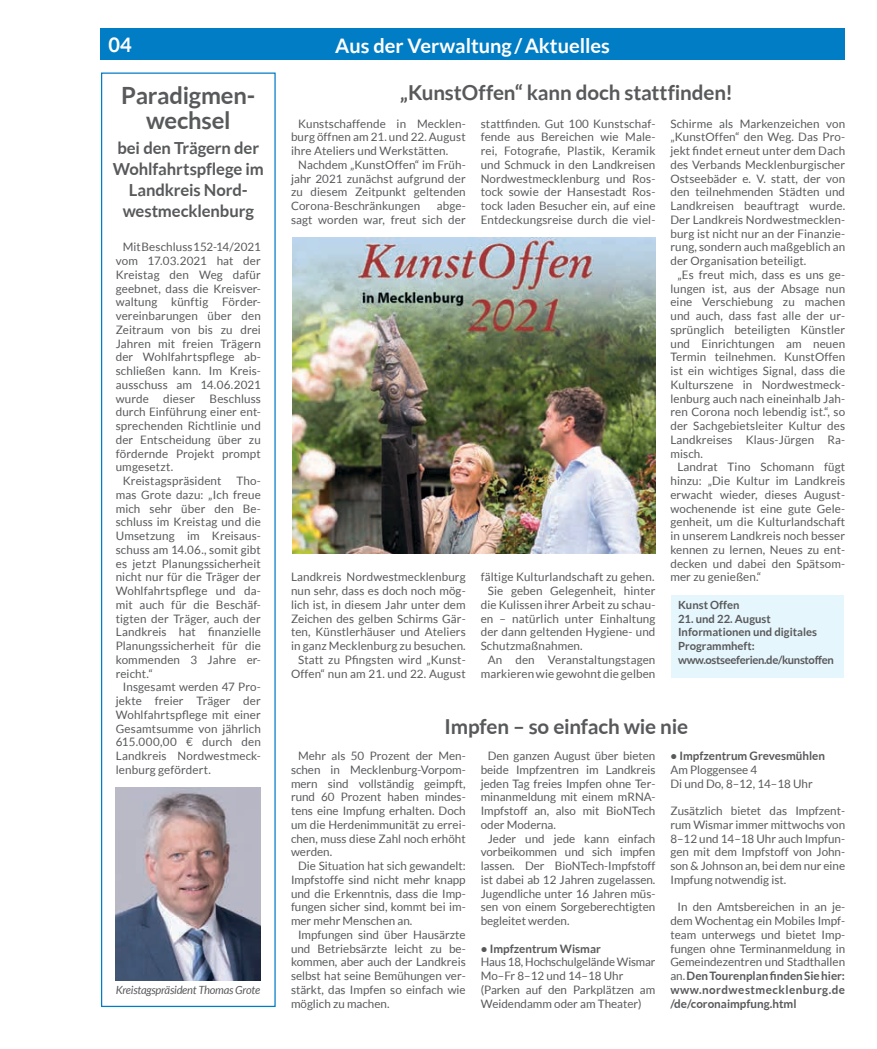
<style>
.page{position:relative;width:877px;height:1049px;background:#fff}
.page>*{position:absolute;margin:0;border:0;box-sizing:border-box;transform-origin:0 0}
.t1{font:700 23.75px/25px "Lato";letter-spacing:-.01em;color:#58595b;text-align:center}
.t2{font:700 20.62px "Lato";letter-spacing:-.005em;color:#58595b}
.t3{font:700 20px "Lato";color:#fff}
.t4{font:700 16.62px/21.2px "Lato";letter-spacing:-.005em;color:#58595b;text-align:center}
.t5{font:11.62px/13.8px "Lato";letter-spacing:.01em;color:#58595b;text-align:justify}
.t6{font:700 11.62px "Lato";color:#58595b}
.t7{font:700 11.25px/13.8px "Lato";color:#58595b}
.t8{font:italic 11.25px "Lato";letter-spacing:-.02em;color:#58595b}
.s1{font-weight:700}
</style>
<div class="page">
<div style="left:100px;top:28px;width:745px;height:32px;background:#007dc5"></div>
<div style="left:101px;top:72px;width:175px;height:935px;border:1px solid #007dc5"></div>
<img style="left:292px;top:238px;width:363px;height:316px">
<div style="left:671px;top:595px;width:172px;height:83px;background:#e6f6fd"></div>
<img style="left:116px;top:788px;width:145px;height:192px">
<h3 class="t3" style="left:109px;top:34px;width:25px">04</h3>
<h3 class="t3" style="left:335px;top:34px;width:276px">Aus der Verwaltung/Aktuelles</h3>
<h1 class="t1" style="left:121px;top:82px;width:136px">Paradigmen&shy;wechsel</h1>
<h3 class="t4" style="left:113px;top:137px;width:152px">bei den Trägern der<br>Wohlfahrtspflege im<br>Landkreis Nord&shy;westmecklenburg</h3>
<p class="t5" style="left:123px;top:240px;width:140px">Mit Beschluss 152-14/2021</p>
<p class="t5" style="left:116px;top:254px;width:147px">vom 17.03.2021 hat der</p>
<p class="t5" style="left:116px;top:268px;width:147px">Kreistag den Weg dafür</p>
<p class="t5" style="left:116px;top:281px;width:147px">geebnet, dass die Kreisver-</p>
<p class="t5" style="left:116px;top:295px;width:147px">waltung künftig Förder-</p>
<p class="t5" style="left:116px;top:309px;width:147px">vereinbarungen über den</p>
<p class="t5" style="left:116px;top:323px;width:147px">Zeitraum von bis zu drei</p>
<p class="t5" style="left:116px;top:336px;width:147px">Jahren mit freien Trägern</p>
<p class="t5" style="left:116px;top:350px;width:147px">der Wohlfahrtspflege ab-</p>
<p class="t5" style="left:116px;top:364px;width:147px">schließen kann. Im Kreis-</p>
<p class="t5" style="left:116px;top:378px;width:147px">ausschuss am 14.06.2021</p>
<p class="t5" style="left:116px;top:391px;width:147px">wurde dieser Beschluss</p>
<p class="t5" style="left:116px;top:405px;width:147px">durch Einführung einer ent-</p>
<p class="t5" style="left:116px;top:419px;width:147px">sprechenden Richtlinie und</p>
<p class="t5" style="left:116px;top:433px;width:147px">der Entscheidung über zu</p>
<p class="t5" style="left:116px;top:446px;width:147px">fördernde Projekt prompt</p>
<p class="t5" style="left:116px;top:460px;width:59px">umgesetzt.</p>
<p class="t5" style="left:123px;top:474px;width:100px">Kreistagspräsident</p>
<p class="t5" style="left:116px;top:474px;width:147px;text-indent:121px">Tho&shy;mas Grote dazu: „Ich freue mich sehr über den Be&shy;schluss im Kreistag und die Umsetzung im Kreisaus&shy;schuss am 14.06., somit gibt es jetzt Planungssicherheit nicht nur für die Träger der Wohlfahrtspflege und da&shy;mit auch für die Beschäf&shy;tigten der Träger, auch der Landkreis hat finanzielle Planungssicherheit für die kommenden 3 Jahre er&shy;reicht.“</p>
<p class="t5" style="left:116px;top:680px;width:147px;text-indent:7px">Insgesamt werden 47 Pro&shy;jekte freier Träger der Wohlfahrtspflege mit einer Gesamtsumme von jährlich 615.000,00 € durch den Landkreis Nordwestmeck&shy;lenburg gefördert.</p>
<p class="t8" style="left:116px;top:983px;width:146px">Kreistagspräsident Thomas Grote</p>
<h2 class="t2" style="left:400px;top:80px;width:334px">„KunstOffen“ kann doch stattfinden!</h2>
<p class="t5" style="left:291px;top:116px;width:176px;text-indent:7px">Kunstschaffende in Mecklen&shy;burg öffnen am 21. und 22. August ihre Ateliers und Werkstätten.</p>
<p class="t5" style="left:291px;top:158px;width:176px;text-indent:7px">Nachdem „KunstOffen“ im Früh&shy;jahr 2021 zunächst aufgrund der zu diesem Zeitpunkt geltenden Corona-Beschränkungen</p>
<p class="t5" style="left:291px;top:199px;width:176px;text-align:right">abge-<br>sagt worden war, freut sich der</p>
<p class="t5" style="left:291px;top:570px;width:176px;text-align:right">Landkreis Nordwestmecklenburg nun sehr, dass es doch noch mög&shy;lich ist, in diesem Jahr unter dem<br>Zeichen des gelben Schirms Gär&shy;ten, Künstlerhäuser und Ateliers in ganz Mecklenburg zu besuchen.<br>Statt zu Pfingsten wird „Kunst-<br>Offen“ nun am 21. und 22. August</p>
<p class="t5" style="left:481px;top:116px;width:176px">stattfinden. Gut 100 Kunstschaf&shy;fende aus Bereichen wie Male&shy;rei, Fotografie, Plastik, Keramik und Schmuck in den Landkreisen Nordwestmecklenburg und Ros&shy;tock sowie der Hansestadt Ros&shy;tock laden Besucher ein, auf eine Entdeckungsreise durch die viel-</p>
<p class="t5" style="left:481px;top:570px;width:175px">fältige Kulturlandschaft zu gehen.</p>
<p class="t5" style="left:488px;top:584px;width:169px">Sie geben Gelegenheit, hinter</p>
<p class="t5" style="left:481px;top:598px;width:176px">die Kulissen ihrer Arbeit zu schau-</p>
<p class="t5" style="left:481px;top:611px;width:176px">en – natürlich unter Einhaltung</p>
<p class="t5" style="left:481px;top:625px;width:176px">der dann geltenden Hygiene- und</p>
<p class="t5" style="left:481px;top:639px;width:103px">Schutzmaßnahmen.</p>
<p class="t5" style="left:488px;top:653px;width:169px">An den Veranstaltungstagen</p>
<p class="t5" style="left:481px;top:666px;width:176px">markieren wie gewohnt die gelben</p>
<p class="t5" style="left:670px;top:116px;width:176px">Schirme als Markenzeichen von „KunstOffen“ den Weg. Das Pro&shy;jekt findet erneut unter dem Dach des Verbands Mecklenburgischer Ostseebäder e. V. statt, der von den teilnehmenden Städten und Landkreisen beauftragt wurde.<br>Der Landkreis Nordwestmecklen&shy;burg ist nicht nur an der Finanzie&shy;rung, sondern auch maßgeblich an der Organisation beteiligt.</p>
<p class="t5" style="left:670px;top:268px;width:176px;text-indent:7px">„Es freut mich, dass es uns ge&shy;lungen ist, aus der Absage nun eine Verschiebung zu machen und auch, dass fast alle der ur&shy;sprünglich beteiligten Künstler und Einrichtungen am neuen Termin teilnehmen. KunstOffen ist ein wichtiges Signal, dass die Kulturszene in Nordwestmeck&shy;lenburg auch nach eineinhalb Jah&shy;ren Corona noch lebendig ist.“, so der Sachgebietsleiter Kultur des Landkreises Klaus-Jürgen Ra&shy;misch.</p>
<p class="t5" style="left:670px;top:460px;width:176px;text-indent:7px">Landrat Tino Schomann fügt hinzu: „Die Kultur im Landkreis erwacht wieder, dieses August&shy;wochenende ist eine gute Gele&shy;genheit, um die Kulturlandschaft in unserem Landkreis noch besser kennen zu lernen, Neues zu ent&shy;decken und dabei den Spätsom&shy;mer zu genießen.“</p>
<p class="t7" style="left:678px;top:598px;width:63px">Kunst Offen</p>
<p class="t7" style="left:678px;top:611px;width:157px">21. und 22. August<br>Informationen und digitales<br>Programmheft: www.ostseeferien.de/kunstoffen</p>
<h2 class="t2" style="left:445px;top:715px;width:245px">Impfen – so einfach wie nie</h2>
<p class="t5" style="left:291px;top:749px;width:176px;text-indent:7px">Mehr als 50 Prozent der Men&shy;schen in Mecklenburg-Vorpom&shy;mern sind vollständig geimpft, rund 60 Prozent haben mindes&shy;tens eine Impfung erhalten. Doch um die Herdenimmunität zu errei&shy;chen, muss diese Zahl noch erhöht werden.</p>
<p class="t5" style="left:291px;top:859px;width:176px;text-indent:7px">Die Situation hat sich gewandelt:<br>Impfstoffe sind nicht mehr knapp und die Erkenntnis, dass die Imp&shy;fungen sicher sind, kommt bei im&shy;mer mehr Menschen an.</p>
<p class="t5" style="left:291px;top:928px;width:176px;text-indent:7px">Impfungen sind über Hausärzte und Betriebsärzte leicht zu be&shy;kommen, aber auch der Landkreis selbst hat seine Bemühungen ver&shy;stärkt, das Impfen so einfach wie möglich zu machen.</p>
<p class="t5" style="left:481px;top:749px;width:176px;text-indent:7px">Den ganzen August über bieten beide Impfzentren im Landkreis jeden Tag freies Impfen ohne Ter&shy;minanmeldung mit einem mRNA-Impfstoff an, also mit BioNTech oder Moderna.</p>
<p class="t5" style="left:481px;top:831px;width:176px;text-indent:7px">Jeder und jede kann einfach vorbeikommen und sich impfen lassen. Der BioNTech-Impfstoff ist dabei ab 12 Jahren zugelassen.<br>Jugendliche unter 16 Jahren müs&shy;sen von einem Sorgeberechtigten begleitet werden.</p>
<p class="t6" style="left:481px;top:942px;width:122px">• Impfzentrum Wismar</p>
<p class="t5" style="left:481px;top:955px;width:176px;text-align:left">Haus 18, Hochschulgelände Wismar<br>Mo–Fr 8–12 und 14–18 Uhr (Parken auf den Parkplätzen am<br>Weidendamm oder am Theater)</p>
<p class="t6" style="left:670px;top:749px;width:156px">• Impfzentrum Grevesmühlen</p>
<p class="t5" style="left:670px;top:763px;width:144px">Am Ploggensee 4<br>Di und Do, 8–12, 14–18 Uhr</p>
<p class="t5" style="left:670px;top:804px;width:176px">Zusätzlich bietet das Impfzent&shy;rum Wismar immer mittwochs von 8–12 und 14–18 Uhr auch Impfun&shy;gen mit dem Impfstoff von John&shy;son &amp; Johnson an, bei dem nur eine Impfung notwendig ist.</p>
<p class="t5" style="left:670px;top:900px;width:176px;text-indent:7px">In den Amtsbereichen in an je&shy;dem Wochentag ein Mobiles Impf&shy;team unterwegs und bietet Imp&shy;fungen ohne Terminanmeldung in Gemeindezentren und Stadthallen an. <span class="s1">Den Tourenplan finden Sie hier: www.nordwestmecklenburg.de /de/coronaimpfung.html</span></p>
</div>
